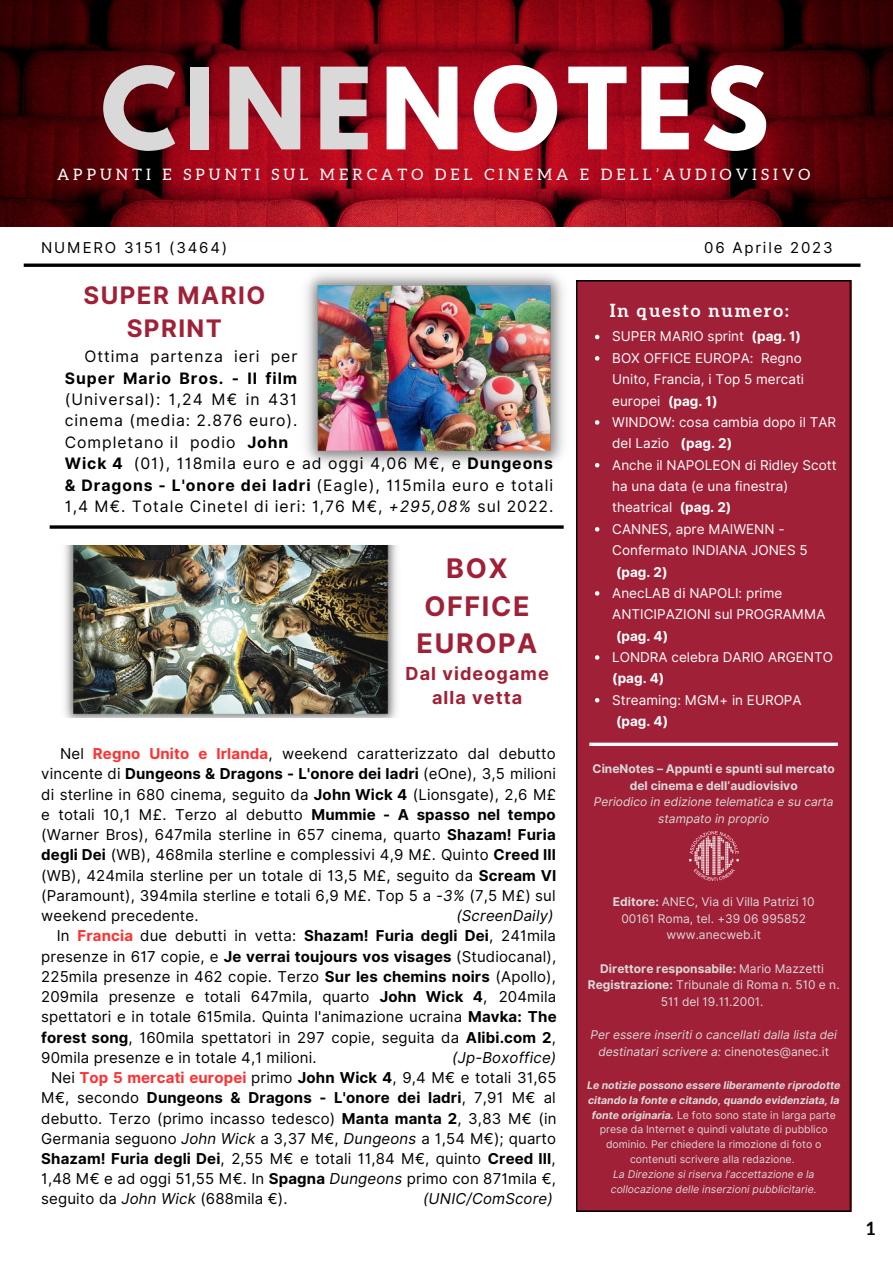
<style>
.page{position:relative;width:893px;height:1264px;background:#fff}
.page>*{position:absolute;margin:0;border:0;box-sizing:border-box;transform-origin:0 0}
.t1{font:700 100.35px "League Spartan";letter-spacing:.08em;color:#fff}
.t2{font:700 27px/37px "Inter";letter-spacing:.06em;color:#a02037;text-align:center}
.t3{font:700 24.15px/33.2px "Inter";letter-spacing:.06em;color:#a02037;text-align:center}
.t4{font:700 18px/24.8px "Inter";letter-spacing:.06em;color:#a02037;text-align:center}
.t5{font:700 18px "Aleo";letter-spacing:.105em;color:#fff}
.t6{font:700 18px "Aleo";color:#000}
.t7{font:15.75px/21.3px "Inter";letter-spacing:.06em;color:#000}
.t8{font:15.75px "Aleo";letter-spacing:.26em;color:#fff}
.t9{font:700 15.75px "Inter";letter-spacing:.06em;color:#000}
.t10{font:15px/20.2px "Inter";letter-spacing:.01em;color:#000;text-align:justify}
.t11{font:700 15px "Inter";letter-spacing:.01em;color:#000}
.t12{font:italic 15px "Inter";letter-spacing:.01em;color:#000}
.t13{font:15px "Inter";letter-spacing:.12em;color:#000}
.t14{font:13.5px/21.3px "Inter";color:#fff}
.t15{font:700 13.5px "Inter";color:#fff}
.t16{font:12px/16.6px "Inter";color:#d9d9d9;text-align:center}
.t17{font:italic 12px/16.6px "Inter";color:#d9d9d9;text-align:center}
.t18{font:700 12px/16.6px "Inter";color:#d9d9d9;text-align:center}
.t19{font:10.5px/14.9px "Inter";color:#d9d9d9;text-align:center}
.t20{font:italic 10.5px/14.9px "Inter";color:#d9d9d9}
.s1{color:#d9d9d9}
.s2{font-weight:700}
.s3{font-style:italic}
.s4{font-weight:700;color:#ff3131}
.s5{font-weight:400}
.s6{font-style:normal}
.s7{font-weight:700;font-style:italic}
</style>
<div class="page">
<div style="left:576px;top:280px;width:274px;height:931px;background:#a02037"></div>
<svg style="left:24px;top:263px;width:836px;height:4px;background:#272727"></svg>
<svg style="left:589px;top:742px;width:248px;height:4px"></svg>
<img style="left:689px;top:831px;width:49px;height:50px">
<img style="left:0;top:0;width:892px;height:226px">
<img style="left:64px;top:545px;width:333px;height:172px">
<img style="left:298px;top:263px;width:272px;height:201px">
<svg style="left:595px;top:335px;width:4px;height:4px"></svg>
<svg style="left:595px;top:356px;width:4px;height:4px"></svg>
<svg style="left:595px;top:420px;width:4px;height:5px"></svg>
<svg style="left:595px;top:463px;width:4px;height:4px"></svg>
<svg style="left:595px;top:527px;width:4px;height:4px"></svg>
<svg style="left:595px;top:591px;width:4px;height:4px"></svg>
<svg style="left:595px;top:655px;width:4px;height:4px"></svg>
<svg style="left:595px;top:698px;width:4px;height:4px"></svg>
<hr style="left:50px;top:525px;width:513px;height:3px;background:#000">
<h1 class="t1" style="left:101px;top:59px;width:669px"><span class="s1">CINE</span>NOTES</h1>
<p class="t8" style="left:57px;top:165px;width:754px">APPUNTI E SPUNTI SUL MERCATO DEL CINEMA E DELL’AUDIOVISIVO</p>
<p class="t13" style="left:41px;top:238px;width:187px">NUMERO 3151 (3464)</p>
<p class="t13" style="left:704px;top:238px;width:130px">06 Aprile 2023</p>
<h3 class="t3" style="left:83px;top:278px;width:183px">SUPER MARIO<br>SPRINT</h3>
<p class="t7" style="left:85px;top:346px;width:214px">Ottima partenza ieri per</p>
<p class="t9" style="left:65px;top:368px;width:234px">Super Mario Bros. - Il film</p>
<p class="t7" style="left:65px;top:389px;width:490px">(Universal): 1,24 M€ in 431<br>cinema (media: 2.876 euro).<br>Completano il podio <span class="s2">John<br>Wick 4</span> (01), 118mila euro e ad oggi 4,06 M€, e <span class="s2">Dungeons &amp; Dragons - L'onore dei ladri</span> (Eagle), 115mila euro e totali 1,4 M€. Totale Cinetel di ieri: 1,76 M€, <span class="s3">+295,08%</span> sul 2022.</p>
<p class="t5" style="left:609px;top:300px;width:180px">In questo numero:</p>
<p class="t14" style="left:612px;top:326px;width:226px">SUPER MARIO sprint <span class="s2">(pag. 1)<br></span>BOX OFFICE EUROPA: Regno<br>Unito, Francia, i Top 5 mercati europei <span class="s2">(pag. 1)<br></span>WINDOW: cosa cambia dopo il TAR del Lazio <span class="s2">(pag. 2)<br></span>Anche il NAPOLEON di Ridley Scott ha una data (e una finestra) theatrical <span class="s2">(pag. 2)<br></span>CANNES, apre MAIWENN -<br>Confermato INDIANA JONES 5</p>
<p class="t15" style="left:616px;top:563px;width:53px">(pag. 2)</p>
<p class="t14" style="left:612px;top:582px;width:215px">AnecLAB di NAPOLI: prime<br>ANTICIPAZIONI sul PROGRAMMA</p>
<p class="t15" style="left:616px;top:627px;width:54px">(pag. 4)</p>
<p class="t14" style="left:612px;top:646px;width:222px">LONDRA celebra DARIO ARGENTO</p>
<p class="t15" style="left:612px;top:670px;width:54px">(pag. 4)</p>
<p class="t14" style="left:612px;top:689px;width:191px">Streaming: MGM+ in EUROPA</p>
<p class="t15" style="left:616px;top:713px;width:54px">(pag. 4)</p>
<h2 class="t2" style="left:416px;top:550px;width:122px">BOX<br>OFFICE<br>EUROPA</h2>
<p class="t4" style="left:405px;top:660px;width:145px">Dal videogame alla vetta</p>
<p class="t10" style="left:41px;top:743px;width:516px;text-indent:19px">Nel <span class="s4">Regno Unito e Irlanda</span>, weekend caratterizzato dal debutto vincente di <span class="s2">Dungeons &amp; Dragons - L'onore dei ladri</span> (eOne), 3,5 milioni di sterline in 680 cinema, seguito da <span class="s2">John Wick 4</span> (Lionsgate), 2,6 M£ e totali 10,1 M£. Terzo al debutto <span class="s2">Mummie - A spasso nel tempo </span>(Warner Bros), 647mila sterline in 657 cinema, quarto <span class="s2">Shazam! Furia degli Dei</span> (WB), 468mila sterline e complessivi 4,9 M£. Quinto <span class="s2">Creed III </span>(WB), 424mila sterline per un totale di 13,5 M£, seguito da <span class="s2">Scream VI </span>(Paramount), 394mila sterline e totali 6,9 M£. Top 5 a <span class="s3">-3%</span> (7,5 M£) sul weekend precedente.</p>
<p class="t12" style="left:456px;top:906px;width:99px">(ScreenDaily)</p>
<p class="t10" style="left:57px;top:925px;width:501px">In <span class="s4">Francia</span> due debutti in vetta: <span class="s2">Shazam! Furia degli Dei</span>, 241mila</p>
<p class="t10" style="left:41px;top:946px;width:516px">presenze in 617 copie, e <span class="s2">Je verrai toujours vos visages</span> (Studiocanal),</p>
<p class="t10" style="left:41px;top:966px;width:516px">225mila presenze in 462 copie. Terzo <span class="s2">Sur les chemins noirs</span> (Apollo),</p>
<p class="t10" style="left:41px;top:986px;width:516px">209mila presenze e totali 647mila, quarto <span class="s2">John Wick 4</span>, 204mila</p>
<p class="t10" style="left:41px;top:1006px;width:517px">spettatori e in totale 615mila. Quinta l'animazione ucraina <span class="s2">Mavka: The</span></p>
<p class="t10" style="left:41px;top:1026px;width:516px"><span class="s2">forest song</span>, 160mila spettatori in 297 copie, seguita da <span class="s2">Alibi.com 2</span>,</p>
<p class="t10" style="left:41px;top:1047px;width:277px">90mila presenze e in totale 4,1 milioni.</p>
<p class="t12" style="left:452px;top:1048px;width:106px">(Jp-Boxoffice)</p>
<p class="t10" style="left:51px;top:1067px;width:507px">Nei <span class="s4">Top 5 mercati europei</span> primo <span class="s2">John Wick 4</span>, 9,4 M€ e totali 31,65</p>
<p class="t11" style="left:41px;top:1088px;width:516px"><span class="s5">M€, secondo</span> Dungeons &amp; Dragons - L'onore dei ladri<span class="s5">, 7,91 M€ al</span></p>
<p class="t10" style="left:41px;top:1107px;width:517px">debutto. Terzo (primo incasso tedesco) <span class="s2">Manta manta 2</span>, 3,83 M€ (in</p>
<p class="t10" style="left:41px;top:1128px;width:516px">Germania seguono <span class="s3">John Wick</span> a 3,37 M€, <span class="s3">Dungeons</span> a 1,54 M€); quarto</p>
<p class="t10" style="left:41px;top:1148px;width:516px"><span class="s2">Shazam! Furia degli Dei</span>, 2,55 M€ e totali 11,84 M€, quinto <span class="s2">Creed III</span>,</p>
<p class="t10" style="left:41px;top:1168px;width:516px">1,48 M€ e ad oggi 51,55 M€. In <span class="s2">Spagna</span> <span class="s3">Dungeons</span> primo con 871mila €,</p>
<p class="t10" style="left:41px;top:1188px;width:248px">seguito da <span class="s3">John Wick</span> (688mila €).</p>
<p class="t12" style="left:423px;top:1189px;width:131px">(UNIC/ComScore)</p>
<p class="t18" style="left:592px;top:760px;width:244px">CineNotes – Appunti e spunti sul mercato del cinema e dell’audiovisivo</p>
<p class="t17" style="left:594px;top:793px;width:241px">Periodico in edizione telematica e su carta stampato in proprio</p>
<p class="t16" style="left:613px;top:893px;width:203px"><span class="s2">Editore:</span> ANEC, Via di Villa Patrizi 10<br>00161 Roma, tel. +39 06 995852 www.anecweb.it</p>
<p class="t16" style="left:588px;top:959px;width:253px"><span class="s2">Direttore responsabile:</span> Mario Mazzetti<br><span class="s2">Registrazione:</span> Tribunale di Roma n. 510 e n.<br>511 del 19.11.2001.</p>
<p class="t17" style="left:590px;top:1026px;width:248px">Per essere inseriti o cancellati dalla lista dei destinatari scrivere a: <span class="s6">cinenotes@anec.it</span></p>
<p class="t19" style="left:587px;top:1077px;width:255px"><span class="s7">Le notizie possono essere liberamente riprodotte citando la fonte e citando, quando evidenziata, la fonte originaria.</span> Le foto sono state in larga parte prese da Internet e quindi valutate di pubblico dominio. Per chiedere la rimozione di foto o contenuti scrivere alla redazione.</p>
<p class="t20" style="left:610px;top:1166px;width:207px">La Direzione si riserva l’accettazione e la collocazione delle inserzioni pubblicitarie.</p>
<p class="t6" style="left:866px;top:1217px;width:10px">1</p>
</div>
